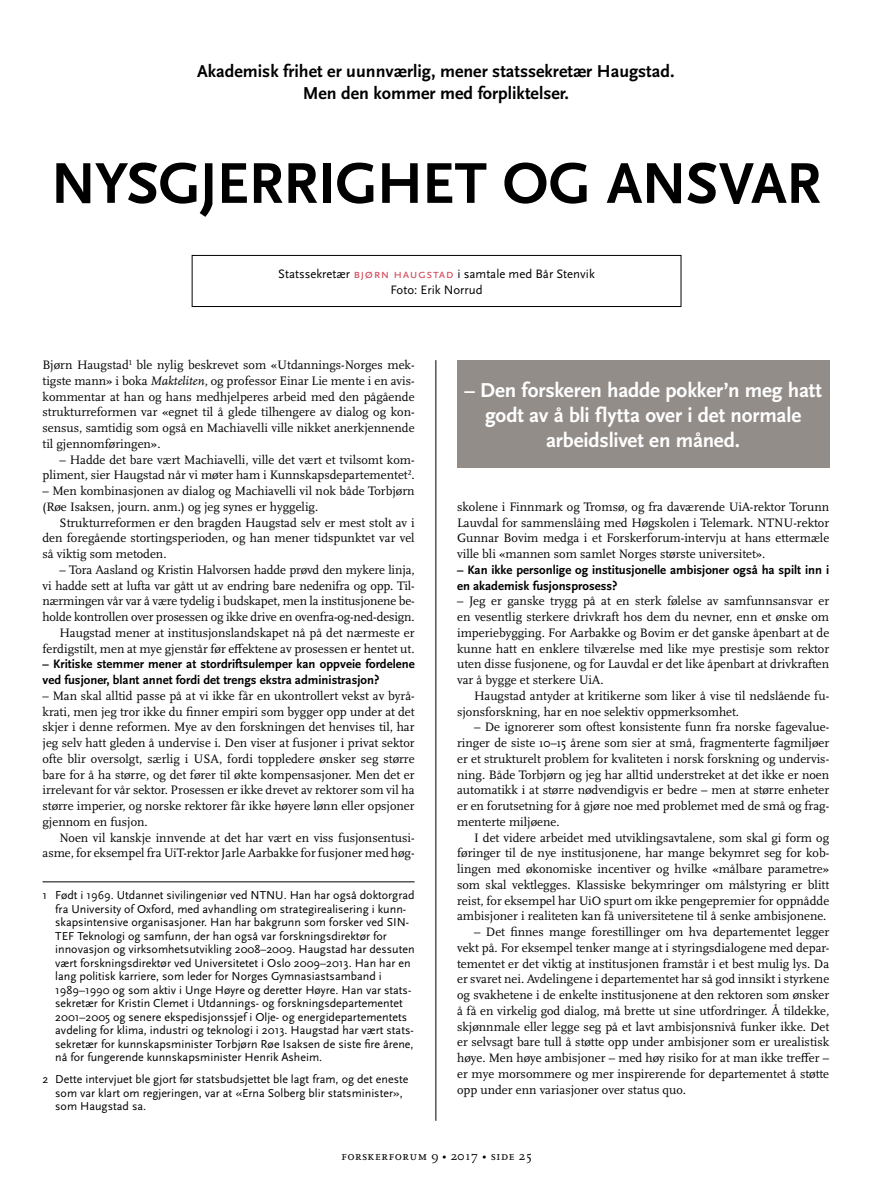
<style>
.page{position:relative;width:893px;height:1191px;background:#fff}
.page>*{position:absolute;margin:0;border:0;box-sizing:border-box;transform-origin:0 0}
.t1{font:700 60px "Scala Sans OT";letter-spacing:-.015em;color:#000}
.t2{font:700 21px/25.2px "Scala Sans OT";color:#fff;text-align:center}
.t3{font:700 18px/21.6px "Scala Sans OT";color:#000;text-align:center}
.t4{font:12.75px/15.8px "Scala OT";color:#000;text-align:justify}
.t5{font:700 12.75px/15.8px "Scala Sans OT";color:#000}
.t6{font:12.75px/15.8px "Scala Sans OT";color:#000;text-align:center}
.t7{font:12.75px "Scala OT";letter-spacing:.04em;color:#000}
.t8{font:12px/13.5px "Scala Sans OT";color:#000}
.s1{color:#d24153}
.s2{font-style:italic}
</style>
<div class="page">
<hr style="left:436px;top:360px;width:1px;height:760px;background:#000">
<div style="left:192px;top:255px;width:489px;height:52px;border:1px solid #000"></div>
<hr style="left:43px;top:881px;width:372px;height:1px;background:#000">
<div style="left:457px;top:360px;width:372px;height:108px;background:#938d8a"></div>
<h3 class="t3" style="left:197px;top:61px;width:479px">Akademisk frihet er uunnværlig, mener statssekretær Haugstad.<br>Men den kommer med forpliktelser.</h3>
<h1 class="t1" style="left:51px;top:150px;width:772px">NYSGJERRIGHET OG ANSVAR</h1>
<p class="t6" style="left:278px;top:266px;width:318px">Statssekretær <span class="s1">Bjørn H augstad</span> i samtale med Bår Stenvik<br>Foto: Erik Norrud</p>
<p class="t4" style="left:43px;top:357px;width:374px">Bjørn Haugstad<sup>1</sup> ble nylig beskrevet som «Utdannings-Norges mek&shy;tigste mann» i boka <span class="s2">Makteliten</span>, og professor Einar Lie mente i en avis&shy;kommentar at han og hans medhjelperes arbeid med den pågående strukturreformen var «egnet til å glede tilhengere av dialog og kon&shy;sensus, samtidig som også en Machiavelli ville nikket anerkjennende til gjennomføringen».</p>
<p class="t4" style="left:43px;top:452px;width:374px;text-align:right">– Hadde det bare vært Machiavelli, ville det vært et tvilsomt kom&shy;pliment, sier Haugstad når vi møter ham i Kunnskapsdepartementet<sup>2</sup>.</p>
<p class="t4" style="left:43px;top:483px;width:374px">– Men kombinasjonen av dialog og Machiavelli vil nok både Torbjørn (Røe Isaksen, journ. anm.) og jeg synes er hyggelig.</p>
<p class="t4" style="left:43px;top:515px;width:374px;text-indent:17px">Strukturreformen er den bragden Haugstad selv er mest stolt av i den foregående stortingsperioden, og han mener tidspunktet var vel så viktig som metoden.</p>
<p class="t4" style="left:43px;top:562px;width:374px;text-align:right">– Tora Aasland og Kristin Halvorsen hadde prøvd den mykere linja,<br>vi hadde sett at lufta var gått ut av endring bare nedenifra og opp. Til&shy;nærmingen vår var å være tydelig i budskapet, men la institusjonene be&shy;holde kontrollen over prosessen og ikke drive en ovenfra-og-ned-design.<br>Haugstad mener at institusjonslandskapet nå på det nærmeste er ferdigstilt, men at mye gjenstår før effektene av prosessen er hentet ut.</p>
<p class="t5" style="left:43px;top:656px;width:374px">– Kritiske stemmer mener at stordriftsulemper kan oppveie fordelene ved fusjoner, blant annet fordi det trengs ekstra administrasjon?</p>
<p class="t4" style="left:43px;top:688px;width:374px">– Man skal alltid passe på at vi ikke får en ukontrollert vekst av byrå&shy;krati, men jeg tror ikke du finner empiri som bygger opp under at det skjer i denne reformen. Mye av den forskningen det henvises til, har jeg selv hatt gleden å undervise i. Den viser at fusjoner i privat sektor ofte blir oversolgt, særlig i USA, fordi toppledere ønsker seg større bare for å ha større, og det fører til økte kompensasjoner. Men det er irrelevant for vår sektor. Prosessen er ikke drevet av rektorer som vil ha større imperier, og norske rektorer får ikke høyere lønn eller opsjoner gjennom en fusjon.</p>
<p class="t4" style="left:43px;top:830px;width:374px;text-align:right">Noen vil kanskje innvende at det har vært en viss fusjonsentusi&shy;asme, for eksempel fra UiT-rektor Jarle Aarbakke for fusjoner med høg-</p>
<p class="t8" style="left:55px;top:888px;width:361px;text-indent:-13px">1 Født i 1969. Utdannet sivilingeniør ved NTNU. Han har også doktorgrad fra University of Oxford, med avhandling om strategirealisering i kunn&shy;skapsintensive organisasjoner. Han har bakgrunn som forsker ved SIN-TEF Teknologi og samfunn, der han også var forskningsdirektør for innovasjon og virksomhetsutvikling 2008–2009. Haugstad har dessuten vært forskningsdirektør ved Universitetet i Oslo 2009–2013. Han har en lang politisk karriere, som leder for Norges Gymnasiastsamband i 1989–1990 og som aktiv i Unge Høyre og deretter Høyre. Han var stats&shy;sekretær for Kristin Clemet i Utdannings- og forskningsdepartementet 2001–2005 og senere ekspedisjonssjef i Olje- og energidepartementets avdeling for klima, industri og teknologi i 2013. Haugstad har vært stats&shy;sekretær for kunnskapsminister Torbjørn Røe Isaksen de siste fire årene, nå for fungerende kunnskapsminister Henrik Asheim.</p>
<p class="t8" style="left:55px;top:1072px;width:355px;text-indent:-13px">2 Dette intervjuet ble gjort før statsbudsjettet ble lagt fram, og det eneste som var klart om regjeringen, var at «Erna Solberg blir statsminister», som Haugstad sa.</p>
<h2 class="t2" style="left:464px;top:377px;width:359px">– Den forskeren hadde pokker’n meg hatt godt av å bli flytta over i det normale arbeidslivet en måned.</h2>
<p class="t4" style="left:457px;top:499px;width:374px">skolene i Finnmark og Tromsø, og fra daværende UiA-rektor Torunn Lauvdal for sammenslåing med Høgskolen i Telemark. NTNU-rektor Gunnar Bovim medga i et Forskerforum-intervju at hans ettermæle ville bli «mannen som samlet Norges største universitet».</p>
<p class="t5" style="left:457px;top:562px;width:373px">– Kan ikke personlige og institusjonelle ambisjoner også ha spilt inn i en akademisk fusjonsprosess?</p>
<p class="t4" style="left:457px;top:593px;width:374px">– Jeg er ganske trygg på at en sterk følelse av samfunnsansvar er en vesentlig sterkere drivkraft hos dem du nevner, enn et ønske om imperiebygging. For Aarbakke og Bovim er det ganske åpenbart at de kunne hatt en enklere tilværelse med like mye prestisje som rektor uten disse fusjonene, og for Lauvdal er det like åpenbart at drivkraften var å bygge et sterkere UiA.</p>
<p class="t4" style="left:457px;top:688px;width:374px;text-indent:17px">Haugstad antyder at kritikerne som liker å vise til nedslående fu&shy;sjonsforskning, har en noe selektiv oppmerksomhet.</p>
<p class="t4" style="left:457px;top:719px;width:374px;text-indent:17px">– De ignorerer som oftest konsistente funn fra norske fagevalue&shy;ringer de siste 10–15 årene som sier at små, fragmenterte fagmiljøer er et strukturelt problem for kvaliteten i norsk forskning og undervis&shy;ning. Både Torbjørn og jeg har alltid understreket at det ikke er noen automatikk i at større nødvendigvis er bedre – men at større enheter er en forutsetning for å gjøre noe med problemet med de små og frag&shy;menterte miljøene.</p>
<p class="t4" style="left:457px;top:830px;width:374px;text-indent:17px">I det videre arbeidet med utviklingsavtalene, som skal gi form og føringer til de nye institusjonene, har mange bekymret seg for kob&shy;lingen med økonomiske incentiver og hvilke «målbare parametre» som skal vektlegges. Klassiske bekymringer om målstyring er blitt reist, for eksempel har UiO spurt om ikke pengepremier for oppnådde ambisjoner i realiteten kan få universitetene til å senke ambisjonene.</p>
<p class="t4" style="left:457px;top:924px;width:374px;text-indent:17px">– Det finnes mange forestillinger om hva departementet legger vekt på. For eksempel tenker mange at i styringsdialogene med depar&shy;tementet er det viktig at institusjonen framstår i et best mulig lys. Da er svaret nei<span class="s2">.</span> Avdelingene i departementet har så god innsikt i styrkene og svakhetene i de enkelte institusjonene at den rektoren som ønsker å få en virkelig god dialog, må brette ut sine utfordringer. Å tildekke, skjønnmale eller legge seg på et lavt ambisjonsnivå funker ikke. Det er selvsagt bare tull å støtte opp under ambisjoner som er urealistisk høye. Men høye ambisjoner – med høy risiko for at man ikke treffer – er mye morsommere og mer inspirerende for departementet å støtte opp under enn variasjoner over status quo.</p>
<p class="t7" style="left:341px;top:1149px;width:193px">forskerforum 9 • 2017 • side 25</p>
</div>
